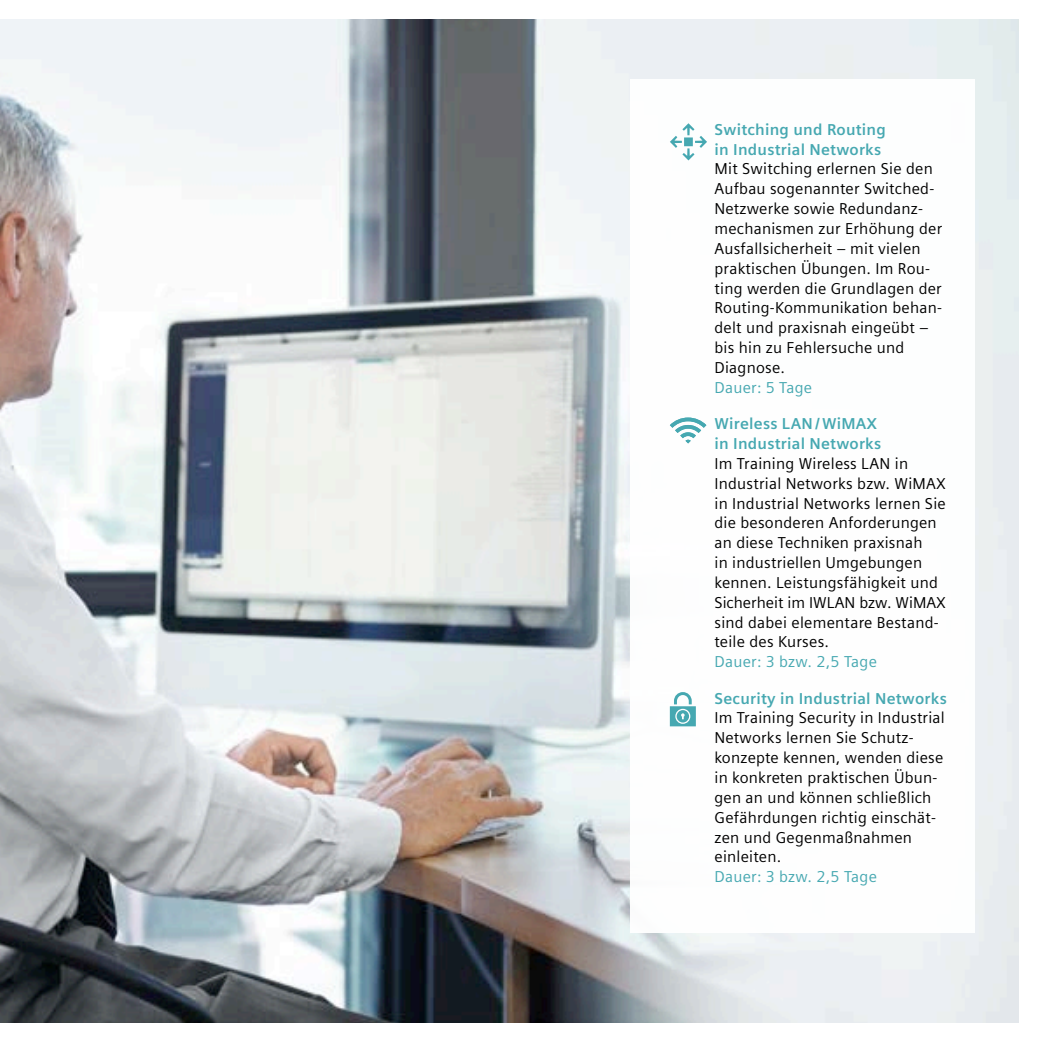
<style>
.page{position:relative;width:1042px;height:1042px;background:#fff}
.page>*{position:absolute;margin:0;border:0;box-sizing:border-box;transform-origin:0 0}
.t1{font:15.75px/19.8px "Siemens Sans Global";letter-spacing:.015em;color:#000}
.t2{font:700 15.75px/19.8px "Siemens Sans Global";letter-spacing:.015em;color:#46a8b1}
.t3{font:15.75px "Siemens Sans Global";letter-spacing:.015em;color:#46a8b1}
</style>
<div class="page">
<img style="left:0;top:20px;width:1019px;height:1002px">
<div style="left:630px;top:79px;width:344px;height:854px;background:#fff"></div>
<svg style="left:670px;top:123px;width:37px;height:37px"></svg>
<svg style="left:670px;top:417px;width:36px;height:26px"></svg>
<svg style="left:670px;top:692px;width:26px;height:34px"></svg>
<p class="t2" style="left:714px;top:119px;width:173px">Switching und Routing in Industrial Networks</p>
<p class="t1" style="left:714px;top:160px;width:229px">Mit Switching erlernen Sie den<br>Aufbau sogenannter Switched-<br>Netzwerke sowie Redundanz‑ mechanismen zur Erhöhung der<br>Ausfallsicherheit – mit vielen praktischen Übungen. Im Rou&shy;ting werden die Grundlagen der<br>Routing-Kommunikation behan&shy;delt und praxisnah eingeübt – bis hin zu Fehlersuche und<br>Diagnose.</p>
<p class="t3" style="left:714px;top:376px;width:99px">Dauer: 5 Tage</p>
<p class="t2" style="left:714px;top:414px;width:168px">Wireless LAN / WiMAX in Industrial Networks</p>
<p class="t1" style="left:714px;top:454px;width:233px">Im Training Wireless LAN in<br>Industrial Networks bzw. WiMAX in Industrial Networks lernen Sie die besonderen Anforderungen an diese Techniken praxisnah<br>in industriellen Umgebungen kennen. Leistungsfähigkeit und<br>Sicherheit im IWLAN bzw. WiMAX sind dabei elementare Bestand&shy;teile des Kurses.</p>
<p class="t3" style="left:714px;top:650px;width:164px">Dauer: 3 bzw. 2,5 Tage</p>
<p class="t2" style="left:714px;top:688px;width:234px">Security in Industrial Networks</p>
<p class="t1" style="left:714px;top:709px;width:232px">Im Training Security in Industrial<br>Networks lernen Sie Schutz&shy;konzepte kennen, wenden diese in konkreten praktischen Übun&shy;gen an und können schließlich<br>Gefährdungen richtig einschät&shy;zen und Gegenmaßnahmen einleiten.</p>
<p class="t3" style="left:714px;top:865px;width:164px">Dauer: 3 bzw. 2,5 Tage</p>
</div>
